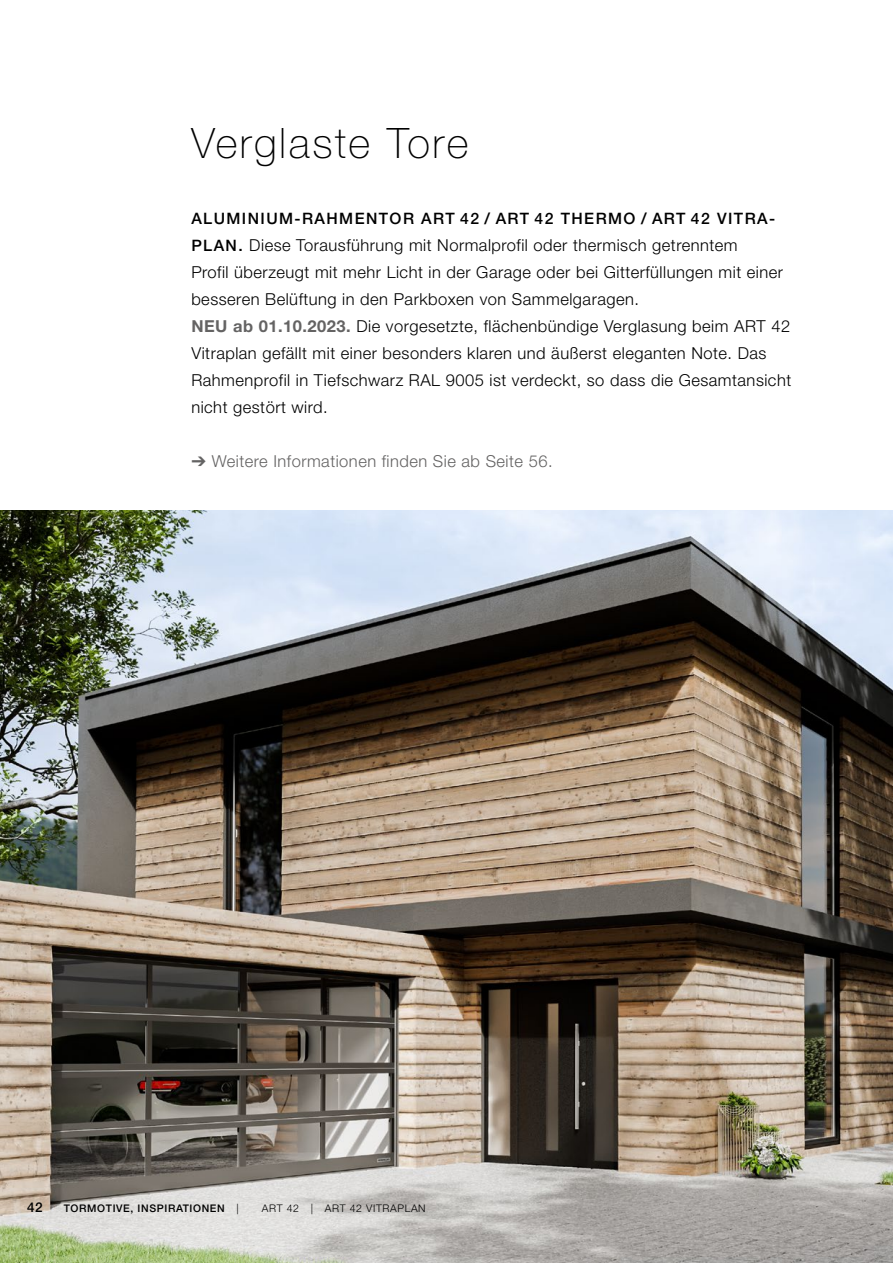
<style>
.page{position:relative;width:893px;height:1263px;background:#fff}
.page>*{position:absolute;margin:0;border:0;box-sizing:border-box;transform-origin:0 0}
.t1{font:100 42px "Hoermann Helvetica Neue";letter-spacing:.06em;color:#000}
.t2{font:300 16.5px/27px "Hoermann Helvetica Neue";letter-spacing:.03em;color:#000}
.t3{font:300 16.5px "Hoermann Helvetica Neue";letter-spacing:.03em;color:#646363}
.t4{font:500 15.75px "Hoermann Helvetica Neue";letter-spacing:.09em;color:#000}
.t5{font:500 13.5px "Hoermann Helvetica Neue";color:#000}
.t6{font:500 10.5px "Hoermann Helvetica Neue";letter-spacing:.06em;color:#000}
.t7{font:300 10.5px "Hoermann Helvetica Neue";letter-spacing:.06em;color:#000}
.s1{font-weight:500;font-size:15.75px}
.s2{font-weight:700;color:#646363}
.s3{font-weight:300}
</style>
<div class="page">
<img style="left:0;top:510px;width:893px;height:753px">
<h1 class="t1" style="left:191px;top:113px;width:279px">Verglaste Tore</h1>
<p class="t4" style="left:191px;top:207px;width:585px">ALUMINIUM-RAHMENTOR ART 42 / ART 42 THERMO / ART 42 VITRA-</p>
<p class="t2" style="left:191px;top:230px;width:601px"><span class="s1">PLAN.</span> Diese Torausführung mit Normalprofil oder thermisch getrenntem<br>Profil überzeugt mit mehr Licht in der Garage oder bei Gitterfüllungen mit einer besseren Belüftung in den Parkboxen von Sammelgaragen.<br><span class="s2">NEU ab 01.10.2023.</span> Die vorgesetzte, flächenbündige Verglasung beim ART 42<br>Vitraplan gefällt mit einer besonders klaren und äußerst eleganten Note. Das Rahmenprofil in Tiefschwarz RAL 9005 ist verdeckt, so dass die Gesamtansicht nicht gestört wird.</p>
<p class="t3" style="left:191px;top:449px;width:363px">➔ Weitere Informationen finden Sie ab Seite 56.</p>
<p class="t5" style="left:27px;top:1198px;width:17px">42</p>
<p class="t6" style="left:64px;top:1201px;width:177px">TORMOTIVE, INSPIRATIONEN <span class="s3">|</span></p>
<p class="t7" style="left:262px;top:1201px;width:165px">ART 42 | ART 42 VITRAPLAN</p>
</div>
